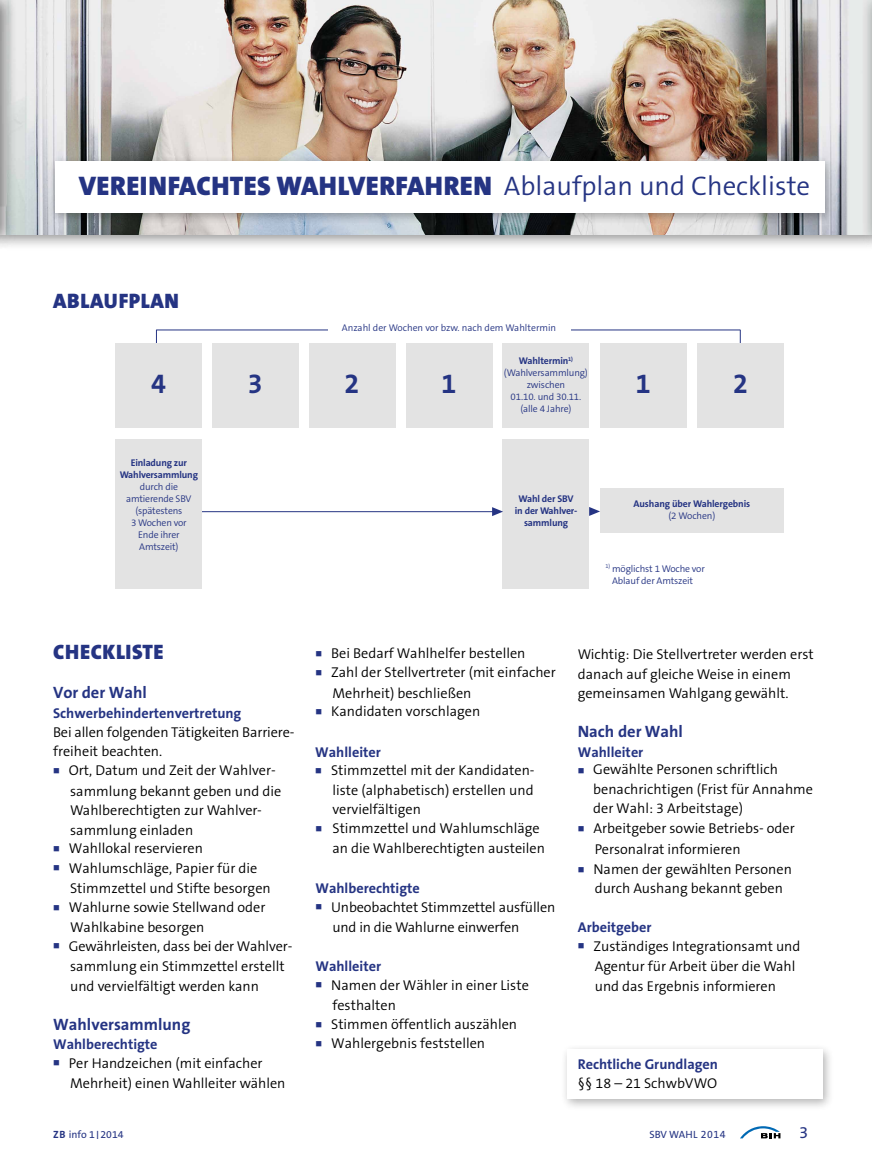
<style>
.page{position:relative;width:872px;height:1166px;background:#fff}
.page>*{position:absolute;margin:0;border:0;box-sizing:border-box;transform-origin:0 0}
.t1{font:900 27px "The Sans B W9";letter-spacing:.015em;color:#253483}
.t2{font:700 27px "The Sans B W7";color:#253483}
.t3{font:900 21px "The Sans B W9";letter-spacing:.025em;color:#253483}
.t4{font:700 16.5px "The Sans B W7";color:#253483}
.t5{font:16.5px "The Sans B W5 Plain";color:#253483}
.t6{font:300 14.25px/19.5px "The Sans B W4";color:#000}
.t7{font:700 14.25px "The Sans B W7";color:#253483}
.t8{font:10.5px "The Sans B W5 Plain";color:#253483}
.t9{font:10.5px "The Sans B W5 Plain";letter-spacing:.025em;color:#253483}
.t10{font:300 9.75px/12px "The Sans B W4";letter-spacing:-.015em;color:#253483;text-align:center}
.t11{font:700 9.75px/12px "The Sans B W7";letter-spacing:-.015em;color:#253483;text-align:center}
.t12{font:9px "Wingdings";color:#253483}
.s1{font-family:"The Sans B W4";font-weight:300}
.s2{font-family:"The Sans B W7";font-weight:700}
.s3{color:#253483}
.s4{font-family:"The Sans B W4";font-weight:300;font-size:12px}
</style>
<div class="page">
<div style="left:561px;top:1043px;width:273px;height:67px;background:#000;opacity:.3"></div>
<svg style="left:741px;top:1126px;width:39px;height:11px"></svg>
<div style="left:567px;top:1048px;width:255px;height:50px;background:#fff"></div>
<hr style="left:192px;top:511px;width:305px;height:1px;background:#253483">
<hr style="left:156px;top:329px;width:584px;height:1px;background:#253483">
<div style="left:328px;top:323px;width:242px;height:16px;background:#fff"></div>
<div style="left:0;top:0;width:872px;height:251px;background:#000;opacity:.5"></div>
<img style="left:18px;top:0;width:842px;height:234px">
<div style="left:0;top:0;width:18px;height:251px;background:#000;opacity:.5"></div>
<div style="left:860px;top:0;width:12px;height:251px;background:#000;opacity:.5"></div>
<div style="left:47px;top:155px;width:788px;height:69px;background:#000;opacity:.3"></div>
<div style="left:55px;top:161px;width:769px;height:51px;background:#fff"></div>
<div style="left:309px;top:343px;width:86px;height:85px;background:#e3e3e3"></div>
<div style="left:406px;top:343px;width:86px;height:85px;background:#e3e3e3"></div>
<div style="left:503px;top:343px;width:86px;height:85px;background:#e3e3e3"></div>
<svg style="left:740px;top:330px;width:1px;height:13px"></svg>
<div style="left:600px;top:343px;width:86px;height:85px;background:#e3e3e3"></div>
<div style="left:697px;top:343px;width:86px;height:85px;background:#e3e3e3"></div>
<svg style="left:156px;top:330px;width:1px;height:13px"></svg>
<div style="left:115px;top:343px;width:86px;height:85px;background:#e3e3e3"></div>
<div style="left:212px;top:343px;width:86px;height:85px;background:#e3e3e3"></div>
<div style="left:115px;top:439px;width:87px;height:150px;background:#e3e3e3"></div>
<div style="left:600px;top:488px;width:183px;height:44px;background:#e3e3e3"></div>
<div style="left:503px;top:439px;width:86px;height:150px;background:#e3e3e3"></div>
<svg style="left:589px;top:507px;width:11px;height:9px"></svg>
<svg style="left:492px;top:507px;width:11px;height:9px"></svg>
<h2 class="t1" style="left:79px;top:169px;width:733px">VEREINFACHTES WAHLVERFAHREN <span class="s1">Ablaufplan und Checkliste</span></h2>
<h3 class="t3" style="left:53px;top:287px;width:127px">ABLAUFPLAN</h3>
<p class="t10" style="left:342px;top:321px;width:216px">Anzahl der Wochen vor bzw. nach dem Wahltermin</p>
<p class="t2" style="left:151px;top:366px;width:16px">4</p>
<p class="t2" style="left:248px;top:366px;width:16px">3</p>
<p class="t2" style="left:344px;top:366px;width:16px">2</p>
<p class="t2" style="left:441px;top:366px;width:16px">1</p>
<p class="t10" style="left:504px;top:354px;width:85px"><span class="s2">Wahltermin</span><sup>1) </sup>(Wahlversammlung) zwischen<br>01.10. und 30.11. (alle 4 Jahre)</p>
<p class="t2" style="left:636px;top:366px;width:16px">1</p>
<p class="t2" style="left:733px;top:366px;width:16px">2</p>
<p class="t10" style="left:120px;top:456px;width:80px"><span class="s2">Einladung zur<br>Wahlversammlung </span>durch die amtierende SBV (spätestens<br>3 Wochen vor<br>Ende ihrer<br>Amtszeit)</p>
<p class="t11" style="left:515px;top:492px;width:64px">Wahl der SBV in der Wahlver&shy;sammlung</p>
<p class="t11" style="left:633px;top:498px;width:118px">Aushang über Wahlergebnis <span class="s1">(2 Wochen)</span></p>
<p class="t10" style="left:605px;top:562px;width:101px"><sup>1)</sup> möglichst 1 Woche vor<br>Ablauf der Amtszeit</p>
<h3 class="t3" style="left:53px;top:638px;width:112px">CHECKLISTE</h3>
<h4 class="t4" style="left:53px;top:681px;width:95px">Vor der Wahl</h4>
<h4 class="t7" style="left:53px;top:704px;width:190px">Schwerbehindertenvertretung</h4>
<p class="t6" style="left:53px;top:722px;width:242px;line-height:18.9px">Bei allen folgenden Tätigkeiten Barriere&shy;freiheit beachten.</p>
<p class="t6" style="left:70px;top:760px;width:212px;line-height:20px;text-indent:-17px"><span class="s3">■</span> Ort, Datum und Zeit der Wahlver&shy;sammlung bekannt geben und die<br>Wahlberechtigten zur Wahlver&shy;sammlung einladen</p>
<p class="t6" style="left:53px;top:838px;width:151px"><span class="s3">■</span> Wahllokal reservieren</p>
<p class="t6" style="left:70px;top:857px;width:202px;line-height:20.9px;text-indent:-17px"><span class="s3">■</span> Wahlumschläge, Papier für die<br>Stimmzettel und Stifte besorgen</p>
<p class="t6" style="left:70px;top:896px;width:197px;line-height:20.5px;text-indent:-17px"><span class="s3">■</span> Wahlurne sowie Stellwand oder<br>Wahlkabine besorgen</p>
<p class="t6" style="left:70px;top:935px;width:223px;line-height:20.1px;text-indent:-17px"><span class="s3">■</span> Gewährleisten, dass bei der Wahlver&shy;sammlung ein Stimmzettel erstellt und vervielfältigt werden kann</p>
<h4 class="t4" style="left:53px;top:1013px;width:139px">Wahlversammlung</h4>
<h4 class="t7" style="left:53px;top:1034px;width:106px">Wahlberechtigte</h4>
<p class="t6" style="left:70px;top:1052px;width:217px;line-height:20.7px;text-indent:-17px"><span class="s3">■</span> Per Handzeichen (mit einfacher<br>Mehrheit) einen Wahlleiter wählen</p>
<p class="t6" style="left:315px;top:643px;width:211px"><span class="s3">■</span> Bei Bedarf Wahlhelfer bestellen</p>
<p class="t6" style="left:332px;top:662px;width:225px;line-height:20.7px;text-indent:-17px"><span class="s3">■</span> Zahl der Stellvertreter (mit einfacher<br>Mehrheit) beschließen</p>
<p class="t6" style="left:315px;top:701px;width:166px"><span class="s3">■</span> Kandidaten vorschlagen</p>
<h4 class="t7" style="left:315px;top:742px;width:67px">Wahlleiter</h4>
<p class="t6" style="left:332px;top:760px;width:203px;text-align:justify;text-indent:-17px"><span class="s3">■</span> Stimmzettel mit der Kandidaten&shy;liste (alphabetisch) erstellen und vervielfältigen</p>
<p class="t6" style="left:332px;top:818px;width:214px">Stimmzettel und Wahlumschläge an die Wahlberechtigten austeilen</p>
<p class="t12" style="left:315px;top:823px;width:8px">■</p>
<h4 class="t7" style="left:315px;top:879px;width:106px">Wahlberechtigte</h4>
<p class="t6" style="left:332px;top:896px;width:224px;line-height:20.7px;text-indent:-17px"><span class="s3">■</span> Unbeobachtet Stimmzettel ausfüllen und in die Wahlurne einwerfen</p>
<h4 class="t7" style="left:315px;top:957px;width:67px">Wahlleiter</h4>
<p class="t6" style="left:332px;top:974px;width:198px;line-height:20.7px;text-indent:-17px"><span class="s3">■</span> Namen der Wähler in einer Liste festhalten</p>
<p class="t6" style="left:315px;top:1014px;width:203px"><span class="s3">■</span> Stimmen öffentlich auszählen</p>
<p class="t6" style="left:315px;top:1033px;width:171px"><span class="s3">■</span> Wahlergebnis feststellen</p>
<p class="t6" style="left:578px;top:644px;width:237px">Wichtig: Die Stellvertreter werden erst danach auf gleiche Weise in einem gemeinsamen Wahlgang gewählt.</p>
<h4 class="t4" style="left:578px;top:720px;width:107px">Nach der Wahl</h4>
<h4 class="t7" style="left:578px;top:742px;width:67px">Wahlleiter</h4>
<p class="t6" style="left:593px;top:759px;width:221px;text-indent:-15px"><span class="s3">■</span> Gewählte Personen schriftlich benachrichtigen (Frist für Annahme der Wahl: 3 Arbeitstage)</p>
<p class="t6" style="left:595px;top:818px;width:201px;line-height:20.7px;text-indent:-17px"><span class="s3">■</span> Arbeitgeber sowie Betriebs- oder<br>Personalrat informieren</p>
<p class="t6" style="left:578px;top:859px;width:216px;text-align:center"><span class="s3">■</span> Namen der gewählten Personen durch Aushang bekannt geben</p>
<h4 class="t7" style="left:578px;top:918px;width:75px">Arbeitgeber</h4>
<p class="t6" style="left:595px;top:935px;width:207px;line-height:20.1px;text-indent:-17px"><span class="s3">■</span> Zuständiges Integrationsamt und<br>Agentur für Arbeit über die Wahl und das Ergebnis informieren</p>
<h4 class="t7" style="left:578px;top:1054px;width:142px">Rechtliche Grundlagen</h4>
<p class="t6" style="left:578px;top:1073px;width:141px">§§ 18 – 21 SchwbVWO</p>
<p class="t8" style="left:53px;top:1127px;width:72px"><span class="s2">ZB</span> info 1<span class="s4">I</span>2014</p>
<p class="t9" style="left:649px;top:1127px;width:78px">SBV WAHL 2014</p>
<p class="t5" style="left:799px;top:1121px;width:11px">3</p>
</div>
